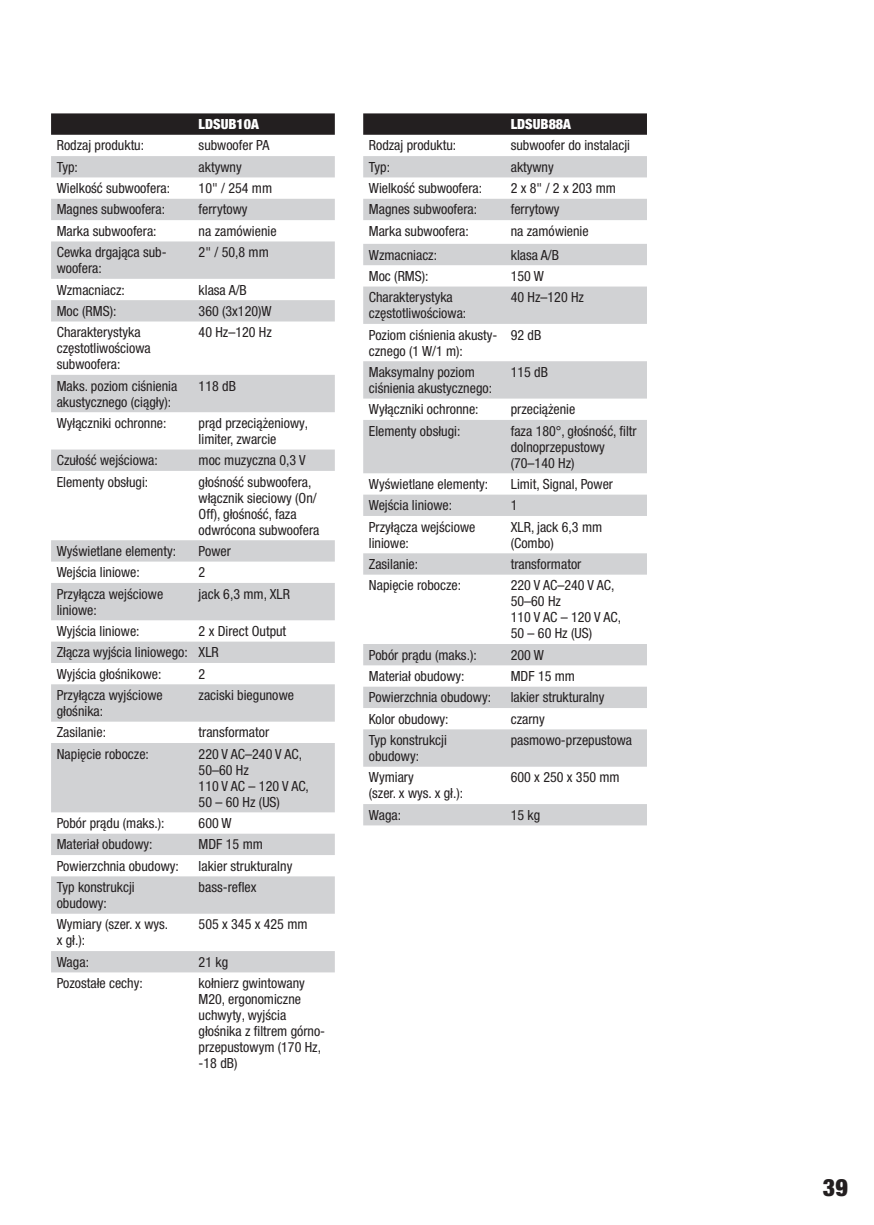
<style>
.page{position:relative;width:874px;height:1225px;background:#fff}
.page>*{position:absolute;margin:0;border:0;box-sizing:border-box;transform-origin:0 0}
.t1{font:900 condensed 24px "Helvetica Neue LT Pro";color:#231f20}
.t2{font:condensed 14px/16px "Helvetica Neue LT Pro";color:#231f20}
.t3{font:900 condensed 14px "Helvetica Neue LT Pro";color:#fff}
</style>
<div class="page">
<svg style="left:363px;top:113px;width:283px;height:22px;background:#292526"></svg>
<svg style="left:363px;top:156px;width:283px;height:669px"></svg>
<svg style="left:51px;top:113px;width:283px;height:22px;background:#292526"></svg>
<svg style="left:51px;top:156px;width:283px;height:816px;fill:#d1d2d4"></svg>
<p class="t3" style="left:198px;top:116px;width:62px">LDSUB10A</p>
<p class="t2" style="left:57px;top:137px;width:89px">Rodzaj produktu:</p>
<p class="t2" style="left:198px;top:137px;width:72px">subwoofer PA</p>
<p class="t2" style="left:57px;top:159px;width:23px">Typ:</p>
<p class="t2" style="left:198px;top:159px;width:45px">aktywny</p>
<p class="t2" style="left:57px;top:180px;width:115px">Wielkość subwoofera:</p>
<p class="t2" style="left:198px;top:180px;width:75px">10" / 254 mm</p>
<p class="t2" style="left:57px;top:201px;width:110px">Magnes subwoofera:</p>
<p class="t2" style="left:198px;top:201px;width:50px">ferrytowy</p>
<p class="t2" style="left:57px;top:223px;width:101px">Marka subwoofera:</p>
<p class="t2" style="left:198px;top:223px;width:79px">na zamówienie</p>
<p class="t2" style="left:57px;top:244px;width:111px">Cewka drgająca sub&shy;woofera:</p>
<p class="t2" style="left:198px;top:244px;width:72px">2" / 50,8 mm</p>
<p class="t2" style="left:57px;top:281px;width:70px">Wzmacniacz:</p>
<p class="t2" style="left:198px;top:281px;width:50px">klasa A/B</p>
<p class="t2" style="left:57px;top:303px;width:61px">Moc (RMS):</p>
<p class="t2" style="left:198px;top:303px;width:74px">360 (3x120)W</p>
<p class="t2" style="left:57px;top:324px;width:95px">Charakterystyka częstotliwościowa subwoofera:</p>
<p class="t2" style="left:198px;top:324px;width:75px">40 Hz–120 Hz</p>
<p class="t2" style="left:57px;top:377px;width:122px">Maks. poziom ciśnienia akustycznego (ciągły):</p>
<p class="t2" style="left:198px;top:377px;width:39px">118 dB</p>
<p class="t2" style="left:57px;top:415px;width:111px">Wyłączniki ochronne:</p>
<p class="t2" style="left:198px;top:415px;width:111px">prąd przeciążeniowy, limiter, zwarcie</p>
<p class="t2" style="left:57px;top:452px;width:102px">Czułość wejściowa:</p>
<p class="t2" style="left:198px;top:452px;width:108px">moc muzyczna 0,3 V</p>
<p class="t2" style="left:57px;top:473px;width:93px">Elementy obsługi:</p>
<p class="t2" style="left:198px;top:473px;width:122px">głośność subwoofera, włącznik sieciowy (On/<br>Off), głośność, faza odwrócona subwoofera</p>
<p class="t2" style="left:57px;top:543px;width:121px">Wyświetlane elementy:</p>
<p class="t2" style="left:198px;top:543px;width:34px">Power</p>
<p class="t2" style="left:57px;top:564px;width:85px">Wejścia liniowe:</p>
<p class="t2" style="left:198px;top:564px;width:8px">2</p>
<p class="t2" style="left:57px;top:585px;width:108px">Przyłącza wejściowe liniowe:</p>
<p class="t2" style="left:198px;top:585px;width:93px">jack 6,3 mm, XLR</p>
<p class="t2" style="left:57px;top:623px;width:84px">Wyjścia liniowe:</p>
<p class="t2" style="left:57px;top:620px;width:231px;line-height:21.4px;text-indent:142px">2 x Direct Output<br>Złącza wyjścia liniowego: XLR<br>Wyjścia głośnikowe:</p>
<p class="t2" style="left:198px;top:665px;width:8px">2</p>
<p class="t2" style="left:57px;top:687px;width:107px">Przyłącza wyjściowe głośnika:</p>
<p class="t2" style="left:198px;top:687px;width:97px">zaciski biegunowe</p>
<p class="t2" style="left:57px;top:724px;width:51px">Zasilanie:</p>
<p class="t2" style="left:198px;top:724px;width:72px">transformator</p>
<p class="t2" style="left:57px;top:745px;width:94px">Napięcie robocze:</p>
<p class="t2" style="left:198px;top:745px;width:112px">220 V AC–240 V AC,<br>50–60 Hz<br>110 V AC – 120 V AC,<br>50 – 60 Hz (US)</p>
<p class="t2" style="left:57px;top:815px;width:109px">Pobór prądu (maks.):</p>
<p class="t2" style="left:198px;top:815px;width:35px">600 W</p>
<p class="t2" style="left:57px;top:836px;width:97px">Materiał obudowy:</p>
<p class="t2" style="left:198px;top:836px;width:66px">MDF 15 mm</p>
<p class="t2" style="left:57px;top:857px;width:124px">Powierzchnia obudowy:</p>
<p class="t2" style="left:198px;top:857px;width:95px">lakier strukturalny</p>
<p class="t2" style="left:57px;top:879px;width:79px">Typ konstrukcji obudowy:</p>
<p class="t2" style="left:198px;top:879px;width:59px">bass-reflex</p>
<p class="t2" style="left:57px;top:916px;width:113px">Wymiary (szer. x wys. x gł.):</p>
<p class="t2" style="left:198px;top:916px;width:110px">505 x 345 x 425 mm</p>
<p class="t2" style="left:57px;top:953px;width:34px">Waga:</p>
<p class="t2" style="left:198px;top:953px;width:31px">21 kg</p>
<p class="t2" style="left:57px;top:975px;width:88px">Pozostałe cechy:</p>
<p class="t2" style="left:198px;top:975px;width:128px">kołnierz gwintowany<br>M20, ergonomiczne uchwyty, wyjścia głośnika z filtrem górno&shy;przepustowym (170 Hz, -18 dB)</p>
<p class="t3" style="left:510px;top:116px;width:62px">LDSUB88A</p>
<p class="t2" style="left:369px;top:137px;width:89px">Rodzaj produktu:</p>
<p class="t2" style="left:510px;top:137px;width:121px">subwoofer do instalacji</p>
<p class="t2" style="left:369px;top:159px;width:23px">Typ:</p>
<p class="t2" style="left:510px;top:159px;width:45px">aktywny</p>
<p class="t2" style="left:369px;top:180px;width:115px">Wielkość subwoofera:</p>
<p class="t2" style="left:510px;top:180px;width:107px">2 x 8" / 2 x 203 mm</p>
<p class="t2" style="left:369px;top:201px;width:110px">Magnes subwoofera:</p>
<p class="t2" style="left:510px;top:201px;width:50px">ferrytowy</p>
<p class="t2" style="left:369px;top:223px;width:101px">Marka subwoofera:</p>
<p class="t2" style="left:510px;top:223px;width:79px">na zamówienie</p>
<p class="t2" style="left:369px;top:246px;width:70px">Wzmacniacz:</p>
<p class="t2" style="left:510px;top:246px;width:50px">klasa A/B</p>
<p class="t2" style="left:369px;top:268px;width:61px">Moc (RMS):</p>
<p class="t2" style="left:510px;top:268px;width:35px">150 W</p>
<p class="t2" style="left:369px;top:289px;width:99px">Charakterystyka częstotliwościowa:</p>
<p class="t2" style="left:510px;top:289px;width:75px">40 Hz–120 Hz</p>
<p class="t2" style="left:369px;top:326px;width:130px">Poziom ciśnienia akusty&shy;cznego (1 W/1 m):</p>
<p class="t2" style="left:510px;top:326px;width:32px">92 dB</p>
<p class="t2" style="left:369px;top:364px;width:125px">Maksymalny poziom ciśnienia akustycznego:</p>
<p class="t2" style="left:510px;top:364px;width:39px">115 dB</p>
<p class="t2" style="left:369px;top:401px;width:111px">Wyłączniki ochronne:</p>
<p class="t2" style="left:510px;top:401px;width:66px">przeciążenie</p>
<p class="t2" style="left:369px;top:422px;width:93px">Elementy obsługi:</p>
<p class="t2" style="left:510px;top:422px;width:127px">faza 180°, głośność, filtr dolnoprzepustowy (70–140 Hz)</p>
<p class="t2" style="left:369px;top:476px;width:121px">Wyświetlane elementy:</p>
<p class="t2" style="left:510px;top:476px;width:104px">Limit, Signal, Power</p>
<p class="t2" style="left:369px;top:497px;width:85px">Wejścia liniowe:</p>
<p class="t2" style="left:510px;top:497px;width:8px">1</p>
<p class="t2" style="left:369px;top:518px;width:108px">Przyłącza wejściowe liniowe:</p>
<p class="t2" style="left:510px;top:518px;width:93px">XLR, jack 6,3 mm (Combo)</p>
<p class="t2" style="left:369px;top:556px;width:51px">Zasilanie:</p>
<p class="t2" style="left:510px;top:556px;width:72px">transformator</p>
<p class="t2" style="left:369px;top:577px;width:94px">Napięcie robocze:</p>
<p class="t2" style="left:510px;top:577px;width:112px">220 V AC–240 V AC,<br>50–60 Hz<br>110 V AC – 120 V AC,<br>50 – 60 Hz (US)</p>
<p class="t2" style="left:369px;top:646px;width:109px">Pobór prądu (maks.):</p>
<p class="t2" style="left:510px;top:646px;width:35px">200 W</p>
<p class="t2" style="left:369px;top:668px;width:97px">Materiał obudowy:</p>
<p class="t2" style="left:510px;top:668px;width:66px">MDF 15 mm</p>
<p class="t2" style="left:369px;top:689px;width:124px">Powierzchnia obudowy:</p>
<p class="t2" style="left:510px;top:689px;width:95px">lakier strukturalny</p>
<p class="t2" style="left:369px;top:710px;width:81px">Kolor obudowy:</p>
<p class="t2" style="left:510px;top:710px;width:36px">czarny</p>
<p class="t2" style="left:369px;top:732px;width:79px">Typ konstrukcji obudowy:</p>
<p class="t2" style="left:510px;top:732px;width:123px">pasmowo-przepustowa</p>
<p class="t2" style="left:369px;top:769px;width:96px">Wymiary<br>(szer. x wys. x gł.):</p>
<p class="t2" style="left:510px;top:769px;width:110px">600 x 250 x 350 mm</p>
<p class="t2" style="left:369px;top:806px;width:34px">Waga:</p>
<p class="t2" style="left:510px;top:806px;width:31px">15 kg</p>
<h1 class="t1" style="left:822px;top:1172px;width:26px">39</h1>
</div>
